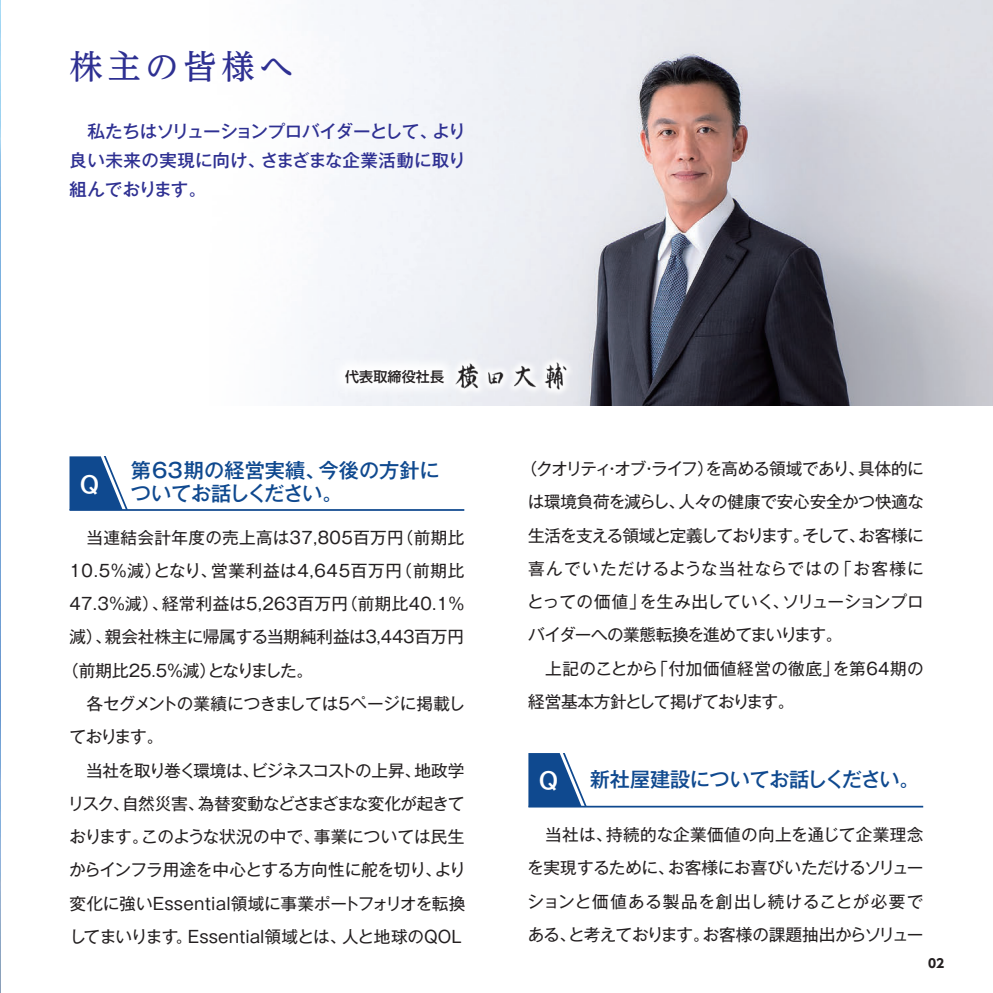
<style>
.page{position:relative;width:993px;height:993px;background:#fff}
.page>*{position:absolute;margin:0;border:0;box-sizing:border-box;transform-origin:0 0}
.t1{font:500 33.25px "UD Reimin Pro";letter-spacing:.145em;color:#2e3092}
.t2{font:22.75px "TB Go Std DB C8";color:#fff}
.t3{font:500 20.3px "Gothic MB101 Pro";letter-spacing:-.01em;color:#0f498f}
.t4{font:500 20.3px "Gothic MB101 Pro";letter-spacing:-.055em;color:#0f498f}
.t5{font:500 17.5px/28.9px "Gothic MB101 Pro";color:#2e3092;text-align:justify}
.t6{font:16.62px/33.2px "Gothic MB101 Pro";letter-spacing:-.01em;color:#231f20}
.t7{font:16.62px "Gothic MB101 Pro";letter-spacing:.02em;color:#231f20}
.t8{font:16.62px "Gothic MB101 Pro";letter-spacing:.015em;color:#231f20}
.t9{font:16.62px "Gothic MB101 Pro";letter-spacing:.045em;color:#231f20}
.t10{font:16.62px "Gothic MB101 Pro";letter-spacing:-.07em;color:#231f20}
.t11{font:16.62px "Gothic MB101 Pro";letter-spacing:-.045em;color:#231f20}
.t12{font:16.62px "Gothic MB101 Pro";letter-spacing:-.03em;color:#231f20}
.t13{font:16.62px "Gothic MB101 Pro";letter-spacing:-.065em;color:#231f20}
.t14{font:500 14px "UD Shin Go Pro";letter-spacing:.01em;color:#231f20}
.t15{font:700 12.25px "UD Shin Go Pro";color:#231f20}
</style>
<div class="page">
<img style="left:0;top:0;width:1px;height:992px">
<img style="left:331px;top:0;width:661px;height:405px">
<img style="left:513px;top:307px;width:101px;height:99px">
<img style="left:311px;top:300px;width:202px;height:106px">
<svg style="left:69px;top:456px;width:59px;height:53px"></svg>
<hr style="left:69px;top:509px;width:395px;height:1px;background:#0f498f">
<svg style="left:528px;top:753px;width:58px;height:52px"></svg>
<hr style="left:528px;top:805px;width:394px;height:2px;background:#0f498f">
<h1 class="t1" style="left:69px;top:39px;width:225px">株主の皆様へ</h1>
<p class="t5" style="left:69px;top:115px;width:397px">　私たちはソリューションプロバイダーとして、より良い未来の実現に向け、さまざまな企業活動に取り組んでおります。</p>
<p class="t14" style="left:345px;top:365px;width:100px">代表取締役社長</p>
<p class="t3" style="left:131px;top:453px;width:310px">第63期の経営実績、今後の方針に</p>
<h2 class="t2" style="left:80px;top:464px;width:21px">Q</h2>
<p class="t4" style="left:131px;top:476px;width:213px">ついてお話しください。</p>
<p class="t7" style="left:69px;top:523px;width:396px">　当連結会計年度の売上高は37,805百万円（前期比</p>
<p class="t9" style="left:69px;top:556px;width:396px">10.5％減）となり、営業利益は4,645百万円（前期比</p>
<p class="t7" style="left:69px;top:590px;width:396px">47.3％減）、経常利益は5,263百万円（前期比40.1％</p>
<p class="t6" style="left:69px;top:618px;width:396px">減）、親会社株主に帰属する当期純利益は3,443百万円</p>
<p class="t13" style="left:62px;top:656px;width:252px">（前期比25.5％減）となりました。</p>
<p class="t6" style="left:69px;top:684px;width:397px">　各セグメントの業績につきましては5ページに掲載し</p>
<p class="t6" style="left:69px;top:717px;width:96px">ております。</p>
<p class="t10" style="left:69px;top:756px;width:396px">　当社を取り巻く環境は、ビジネスコストの上昇、地政学</p>
<p class="t11" style="left:68px;top:789px;width:398px">リスク、自然災害、為替変動などさまざまな変化が起きて</p>
<p class="t6" style="left:69px;top:817px;width:396px">おります。このような状況の中で、事業については民生</p>
<p class="t12" style="left:69px;top:856px;width:398px">からインフラ用途を中心とする方向性に舵を切り、より</p>
<p class="t8" style="left:69px;top:889px;width:397px">変化に強いEssential領域に事業ポートフォリオを転換</p>
<p class="t6" style="left:69px;top:917px;width:394px">してまいります。Essential領域とは、人と地球のQOL</p>
<p class="t6" style="left:527px;top:449px;width:398px;text-indent:-6px">（クオリティ・オブ・ライフ）を高める領域であり、具体的には環境負荷を減らし、人々の健康で安心安全かつ快適な生活を支える領域と定義しております。そして、お客様に喜んでいただけるような当社ならではの「お客様にとっての価値」を生み出していく、ソリューションプロバイダーへの業態転換を進めてまいります。<br>　上記のことから「付加価値経営の徹底」を第64期の経営基本方針として掲げております。</p>
<h2 class="t2" style="left:538px;top:760px;width:21px">Q</h2>
<p class="t3" style="left:589px;top:762px;width:331px">新社屋建設についてお話しください。</p>
<p class="t6" style="left:527px;top:815px;width:398px;text-align:justify">　当社は、持続的な企業価値の向上を通じて企業理念を実現するために、お客様にお喜びいただけるソリューションと価値ある製品を創出し続けることが必要である、と考えております。お客様の課題抽出からソリュー</p>
<p class="t15" style="left:927px;top:953px;width:18px">02</p>
</div>
